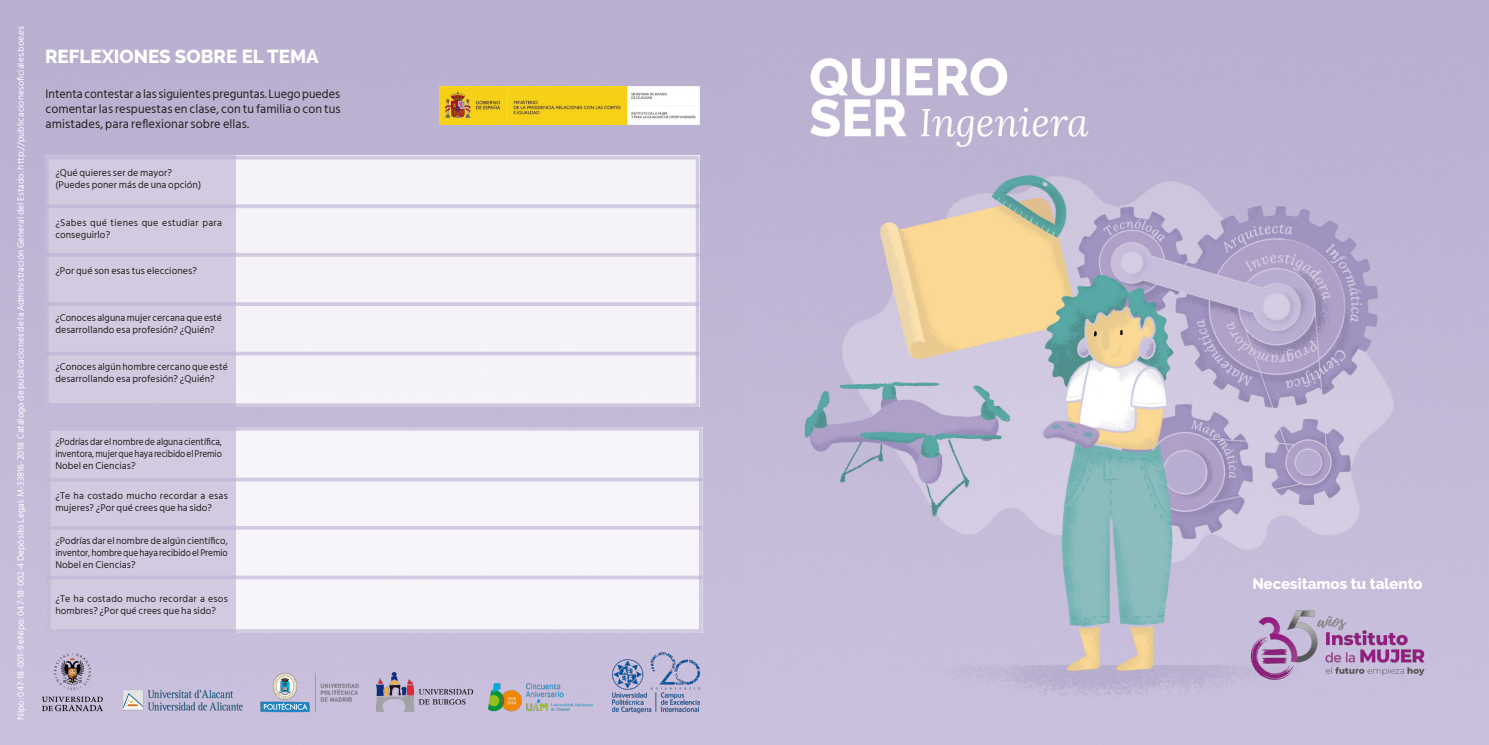
<style>
.page{position:relative;width:1489px;height:745px;background:#fff}
.page>*{position:absolute;margin:0;border:0;box-sizing:border-box;transform-origin:0 0}
.t1{font:800 18.75px "Raleway";color:#fff}
.t2{font:800 15px "Raleway";color:#fff}
.t3{font:12.5px/15px "Hind Guntur";letter-spacing:.005em;color:#231f20;text-align:justify}
.t4{font:10px/12px "Hind Guntur";letter-spacing:.005em;color:#231f20}
.t5{font:10px/12px "Hind Guntur";letter-spacing:.005em;color:#231f20;text-align:justify;scale:.94 1}
.t6{font:10px/12px "Hind Guntur";letter-spacing:.025em;color:#231f20}
.t7{font:10px/12px "Hind Guntur";letter-spacing:.03em;color:#231f20}
.t8{font:9.38px "Hind Guntur";letter-spacing:.005em;color:#fff}
</style>
<div class="page">
<img style="left:0;top:0;width:1488px;height:744px">
<img style="left:439px;top:87px;width:260px;height:37px">
<div style="left:45px;top:156px;width:654px;height:251px;background:#f5f3f8"></div>
<div style="left:235px;top:431px;width:462px;height:196px;background:#f6f4f9"></div>
<div style="left:45px;top:156px;width:190px;height:251px;background:#d2cae0"></div>
<div style="left:45px;top:156px;width:654px;height:251px;border:4px solid #bfb4d4"></div>
<div style="left:47px;top:426px;width:655px;height:206px;border:4px solid #bfb4d4"></div>
<svg style="left:45px;top:204px;width:654px;height:4px;fill:#d1cae0"></svg>
<hr style="left:45px;top:253px;width:654px;height:3px;background:#bfb4d4">
<svg style="left:45px;top:302px;width:654px;height:4px;fill:#d2cae0"></svg>
<svg style="left:45px;top:351px;width:654px;height:4px;fill:#d2cae0"></svg>
<svg style="left:235px;top:477px;width:467px;height:4px;background:#d8d1e5"></svg>
<svg style="left:235px;top:525px;width:467px;height:4px;fill:#d2cae1"></svg>
<svg style="left:235px;top:575px;width:467px;height:4px;background:#d7d0e4"></svg>
<div style="left:47px;top:426px;width:188px;height:206px;background:linear-gradient(to right,#d0c8e0,#d1c9e0)"></div>
<img style="left:1239px;top:598px;width:195px;height:92px">
<img style="left:120px;top:684px;width:127px;height:30px">
<img style="left:611px;top:651px;width:89px;height:61px">
<img style="left:478px;top:671px;width:124px;height:50px">
<img style="left:255px;top:665px;width:117px;height:54px">
<img style="left:36px;top:643px;width:73px;height:73px">
<img style="left:376px;top:672px;width:97px;height:38px">
<p class="t8" style="left:15px;top:719px;width:695px;rotate:-90deg">Nipo: 047-18-001-9 eNipo: 047-18-002-4 Depósito Legal: M-33816-2018 Catálogo de publicaciones de la Administración General del Estado: http://publicacionesoficiales.boe.es</p>
<p class="t1" style="left:45px;top:45px;width:275px">REFLEXIONES SOBRE EL TEMA</p>
<p class="t3" style="left:46px;top:86px;width:296px">Intenta contestar a las siguientes preguntas. Luego puedes comentar las respuestas en clase, con tu familia o con tus amistades, para reflexionar sobre ellas.</p>
<p class="t4" style="left:55px;top:166px;width:118px">¿Qué quieres ser de mayor?</p>
<p class="t4" style="left:55px;top:178px;width:147px">(Puedes poner más de una opción)</p>
<p class="t7" style="left:55px;top:216px;width:168px">¿Sabes qué tienes que estudiar para conseguirlo?</p>
<p class="t4" style="left:55px;top:264px;width:143px">¿Por qué son esas tus elecciones?</p>
<p class="t4" style="left:55px;top:312px;width:168px">¿Conoces alguna mujer cercana que esté desarrollando esa profesión? ¿Quién?</p>
<p class="t4" style="left:55px;top:360px;width:174px">¿Conoces algún hombre cercano que esté desarrollando esa profesión? ¿Quién?</p>
<p class="t5" style="left:55px;top:435px;width:179px">¿Podrías dar el nombre de alguna científica, inventora, mujer que haya recibido el Premio Nobel en Ciencias?</p>
<p class="t6" style="left:55px;top:489px;width:174px">¿Te ha costado mucho recordar a esas mujeres? ¿Por qué crees que ha sido?</p>
<p class="t4" style="left:55px;top:534px;width:174px;text-align:justify">¿Podrías dar el nombre de algún científico, inventor, hombre que haya recibido el Premio Nobel en Ciencias?</p>
<p class="t4" style="left:55px;top:591px;width:174px">¿Te ha costado mucho recordar a esos hombres? ¿Por qué crees que ha sido?</p>
<p class="t2" style="left:1252px;top:574px;width:172px">Necesitamos tu talento</p>
</div>
